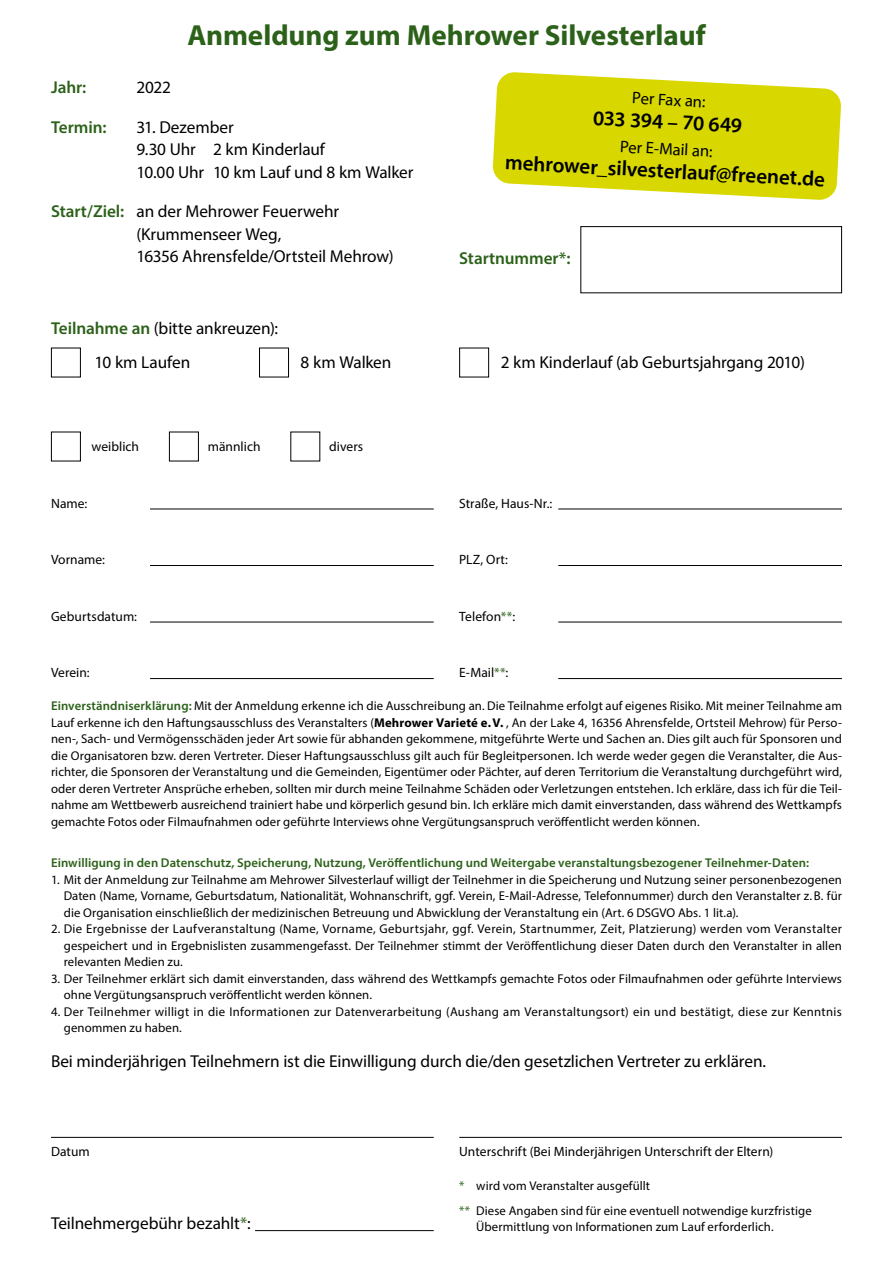
<style>
.page{position:relative;width:893px;height:1263px;background:#fff}
.page>*{position:absolute;margin:0;border:0;box-sizing:border-box;transform-origin:0 0}
.t1{font:700 29.1px "Myriad Pro";letter-spacing:-.005em;color:#2c6119}
.t2{font:600 21px "Myriad Pro";color:#000}
.t3{font:17.25px/22.5px "Myriad Pro";letter-spacing:-.005em;color:#000}
.t4{font:600 17.25px "Myriad Pro";letter-spacing:-.005em;color:#2c6119}
.t5{font:16.8px "Myriad Pro";color:#000}
.t6{font:13.5px "Myriad Pro";letter-spacing:.005em;color:#000}
.t7{font:12.75px/16.5px "Myriad Pro";letter-spacing:.01em;color:#000;text-align:justify}
.t8{font:600 12.75px "Myriad Pro";letter-spacing:.01em;color:#2c6119}
.s1{font-weight:600;color:#2c6119}
.s2{color:#2c6119}
.s3{font-weight:700}
</style>
<div class="page">
<hr style="left:255px;top:1230px;width:179px;height:1px;background:#000">
<svg style="left:492px;top:72px;width:349px;height:128px;background:#dddd25"></svg>
<hr style="left:150px;top:509px;width:284px;height:1px;background:#000">
<hr style="left:150px;top:565px;width:284px;height:1px;background:#000">
<hr style="left:150px;top:622px;width:284px;height:1px;background:#000">
<hr style="left:150px;top:678px;width:284px;height:1px;background:#000">
<hr style="left:558px;top:509px;width:284px;height:1px;background:#000">
<hr style="left:558px;top:565px;width:284px;height:1px;background:#000">
<hr style="left:558px;top:622px;width:284px;height:1px;background:#000">
<hr style="left:558px;top:678px;width:284px;height:1px;background:#000">
<hr style="left:51px;top:1137px;width:383px;height:1px;background:#000">
<hr style="left:459px;top:1137px;width:383px;height:1px;background:#000">
<div style="left:580px;top:226px;width:262px;height:67px;border:1px solid #000"></div>
<div style="left:51px;top:348px;width:30px;height:29px;border:1px solid #000"></div>
<div style="left:259px;top:348px;width:30px;height:29px;border:1px solid #000"></div>
<div style="left:459px;top:348px;width:30px;height:29px;border:1px solid #000"></div>
<div style="left:51px;top:432px;width:30px;height:29px;border:1px solid #000"></div>
<div style="left:169px;top:432px;width:30px;height:29px;border:1px solid #000"></div>
<h1 class="t1" style="left:187px;top:16px;width:520px">Anmeldung zum Mehrower Silvesterlauf</h1>
<h3 class="t4" style="left:51px;top:76px;width:37px">Jahr:</h3>
<h3 class="t3" style="left:137px;top:76px;width:36px">2022</h3>
<h3 class="t4" style="left:51px;top:116px;width:57px">Termin:</h3>
<h3 class="t3" style="left:137px;top:115px;width:278px">31. Dezember<br>9.30 Uhr 2 km Kinderlauf<br>10.00 Uhr 10 km Lauf und 8 km Walker</h3>
<h3 class="t3" style="left:137px;top:200px;width:259px;text-indent:-86px"><span class="s1">Start/Ziel:</span> an der Mehrower Feuerwehr (Krummenseer Weg,<br>16356 Ahrensfelde/Ortsteil Mehrow)</h3>
<h3 class="t5" style="left:633px;top:87px;width:75px;rotate:3deg">Per Fax an:</h3>
<h2 class="t2" style="left:594px;top:104px;width:151px;rotate:3deg">033 394 – 70 649</h2>
<h3 class="t5" style="left:621px;top:136px;width:94px;rotate:3deg">Per E-Mail an:</h3>
<h2 class="t2" style="left:506px;top:149px;width:322px;rotate:3deg">mehrower_silvesterlauf@freenet.de</h2>
<h3 class="t4" style="left:459px;top:247px;width:113px">Startnummer*:</h3>
<h3 class="t3" style="left:95px;top:311px;width:185px;line-height:33.6px;text-indent:-44px"><span class="s1">Teilnahme an</span> (bitte ankreuzen):<br>10 km Laufen</h3>
<h3 class="t3" style="left:301px;top:350px;width:92px">8 km Walken</h3>
<h3 class="t3" style="left:501px;top:350px;width:306px">2 km Kinderlauf (ab Geburtsjahrgang 2010)</h3>
<p class="t6" style="left:91px;top:438px;width:49px">weiblich</p>
<p class="t6" style="left:208px;top:438px;width:54px">männlich</p>
<p class="t6" style="left:329px;top:438px;width:36px">divers</p>
<p class="t6" style="left:51px;top:495px;width:38px">Name:</p>
<p class="t6" style="left:459px;top:495px;width:95px">Straße, Haus-Nr.:</p>
<p class="t6" style="left:51px;top:551px;width:56px">Vorname:</p>
<p class="t6" style="left:459px;top:551px;width:50px">PLZ, Ort:</p>
<p class="t6" style="left:51px;top:608px;width:88px">Geburtsdatum:</p>
<p class="t6" style="left:459px;top:608px;width:57px">Telefon<span class="s2">**</span>:</p>
<p class="t6" style="left:51px;top:664px;width:40px">Verein:</p>
<p class="t6" style="left:459px;top:664px;width:51px">E-Mail<span class="s2">**</span>:</p>
<p class="t7" style="left:51px;top:697px;width:792px"><span class="s1">Einverständniserklärung:</span> Mit der Anmeldung erkenne ich die Ausschreibung an. Die Teilnahme erfolgt auf eigenes Risiko. Mit meiner Teilnahme am Lauf erkenne ich den Haftungsausschluss des Veranstalters (<span class="s3">Mehrower Varieté e.V.</span> , An der Lake 4, 16356 Ahrensfelde, Ortsteil Mehrow) für Perso&shy;nen-, Sach- und Vermögensschäden jeder Art sowie für abhanden gekommene, mitgeführte Werte und Sachen an. Dies gilt auch für Sponsoren und die Organisatoren bzw. deren Vertreter. Dieser Haftungsausschluss gilt auch für Begleitpersonen. Ich werde weder gegen die Veranstalter, die Aus&shy;richter, die Sponsoren der Veranstaltung und die Gemeinden, Eigentümer oder Pächter, auf deren Territorium die Veranstaltung durchgeführt wird, oder deren Vertreter Ansprüche erheben, sollten mir durch meine Teilnahme Schäden oder Verletzungen entstehen. Ich erkläre, dass ich für die Teil&shy;nahme am Wettbewerb ausreichend trainiert habe und körperlich gesund bin. Ich erkläre mich damit einverstanden, dass während des Wettkampfs gemachte Fotos oder Filmaufnahmen oder geführte Interviews ohne Vergütungsanspruch veröffentlicht werden können.</p>
<p class="t8" style="left:51px;top:855px;width:760px">Einwilligung in den Datenschutz, Speicherung, Nutzung, Veröffentlichung und Weitergabe veranstaltungsbezogener Teilnehmer-Daten:</p>
<p class="t7" style="left:64px;top:871px;width:780px;text-indent:-13px">1. Mit der Anmeldung zur Teilnahme am Mehrower Silvesterlauf willigt der Teilnehmer in die Speicherung und Nutzung seiner personenbezogenen Daten (Name, Vorname, Geburtsdatum, Nationalität, Wohnanschrift, ggf. Verein, E-Mail-Adresse, Telefonnummer) durch den Veranstalter z.B. für die Organisation einschließlich der medizinischen Betreuung und Abwicklung der Veranstaltung ein (Art. 6 DSGVO Abs. 1 lit.a).</p>
<p class="t7" style="left:64px;top:920px;width:780px;text-indent:-13px">2. Die Ergebnisse der Laufveranstaltung (Name, Vorname, Geburtsjahr, ggf. Verein, Startnummer, Zeit, Platzierung) werden vom Veranstalter gespeichert und in Ergebnislisten zusammengefasst. Der Teilnehmer stimmt der Veröffentlichung dieser Daten durch den Veranstalter in allen relevanten Medien zu.</p>
<p class="t7" style="left:64px;top:970px;width:780px;text-indent:-13px">3. Der Teilnehmer erklärt sich damit einverstanden, dass während des Wettkampfs gemachte Fotos oder Filmaufnahmen oder geführte Interviews ohne Vergütungsanspruch veröffentlicht werden können.</p>
<p class="t7" style="left:64px;top:1003px;width:780px;text-indent:-13px">4. Der Teilnehmer willigt in die Informationen zur Datenverarbeitung (Aushang am Veranstaltungsort) ein und bestätigt, diese zur Kenntnis genommen zu haben.</p>
<h3 class="t3" style="left:51px;top:1050px;width:717px">Bei minderjährigen Teilnehmern ist die Einwilligung durch die/den gesetzlichen Vertreter zu erklären.</h3>
<p class="t6" style="left:51px;top:1143px;width:40px">Datum</p>
<p class="t6" style="left:459px;top:1143px;width:316px">Unterschrift (Bei Minderjährigen Unterschrift der Eltern)</p>
<h3 class="t3" style="left:51px;top:1212px;width:201px">Teilnehmergebühr bezahlt<span class="s2">*</span>:</h3>
<p class="t7" style="left:459px;top:1172px;width:354px;line-height:25px"><span class="s2">*</span> wird vom Veranstalter ausgefüllt<br><span class="s2">**</span> Diese Angaben sind für eine eventuell notwendige kurzfristige</p>
<p class="t7" style="left:476px;top:1218px;width:299px">Übermittlung von Informationen zum Lauf erforderlich.</p>
</div>
